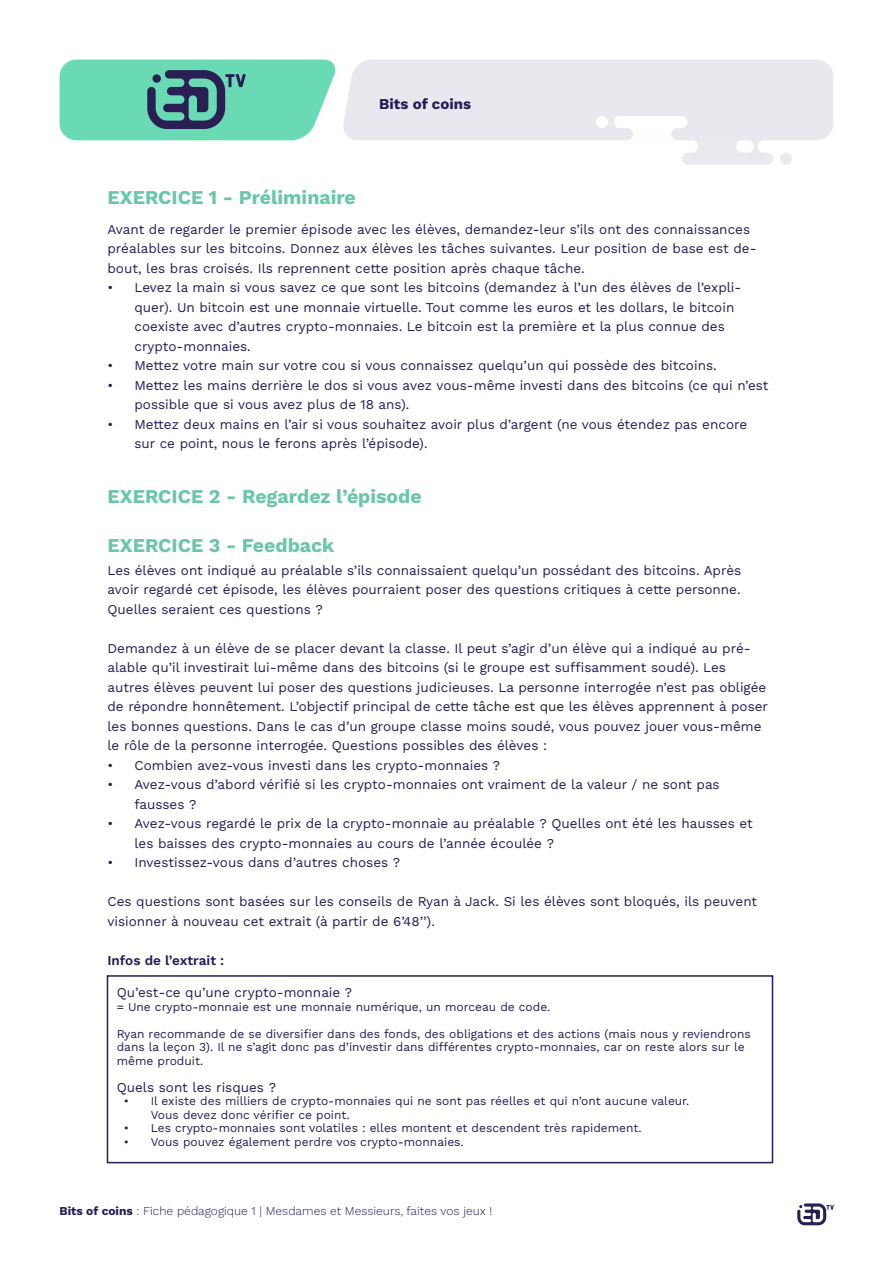
<style>
.page{position:relative;width:893px;height:1263px;background:#fff}
.page>*{position:absolute;margin:0;border:0;box-sizing:border-box;transform-origin:0 0}
.t1{font:700 19.5px "Work Sans";color:#6ac6ab}
.t2{font:700 15px "Work Sans";color:#241d55}
.t3{font:13.5px/19.5px "Work Sans";color:#241d55}
.t4{font:600 13.5px "Work Sans";color:#241d55}
.t5{font:12px/13.5px "Work Sans";color:#241d55}
.t6{font:300 12px "Work Sans";color:#241d55}
.s1{color:#231f20}
.s2{font-weight:700}
</style>
<div class="page">
<svg style="left:797px;top:1203px;width:37px;height:22px"></svg>
<svg style="left:60px;top:60px;width:773px;height:105px"></svg>
<div style="left:107px;top:975px;width:666px;height:188px;border:2px solid #241d55"></div>
<p class="t2" style="left:379px;top:92px;width:93px">Bits of coins</p>
<p class="t1" style="left:107px;top:183px;width:250px">EXERCICE 1 - Préliminaire</p>
<p class="t3" style="left:107px;top:219px;width:651px">Avant de regarder le premier épisode avec les élèves, demandez-leur s’ils ont des connaissances préalables sur les bitcoins. Donnez aux élèves les tâches suivantes. Leur position de base est de&shy;bout, les bras croisés. Ils reprennent cette position après chaque tâche.</p>
<p class="t3" style="left:134px;top:277px;width:608px;text-indent:-27px">• Levez la main si vous savez ce que sont les bitcoins (demandez à l’un des élèves de l’expli&shy;quer). Un bitcoin est une monnaie virtuelle. Tout comme les euros et les dollars, le bitcoin coexiste avec d’autres crypto-monnaies. Le bitcoin est la première et la plus connue des crypto-monnaies.</p>
<p class="t3" style="left:107px;top:355px;width:611px">• Mettez votre main sur votre cou si vous connaissez quelqu’un qui possède des bitcoins.</p>
<p class="t3" style="left:134px;top:375px;width:636px;text-indent:-27px">• Mettez les mains derrière le dos si vous avez vous-même investi dans des bitcoins (ce qui n’est possible que si vous avez plus de 18 ans).</p>
<p class="t3" style="left:134px;top:414px;width:614px;text-indent:-27px">• Mettez deux mains en l’air si vous souhaitez avoir plus d’argent (ne vous étendez pas encore sur ce point, nous le ferons après l’épisode).</p>
<p class="t1" style="left:107px;top:482px;width:316px">EXERCICE 2 - Regardez l’épisode</p>
<p class="t1" style="left:107px;top:530px;width:228px">EXERCICE 3 - Feedback</p>
<p class="t3" style="left:107px;top:560px;width:635px;text-align:justify">Les élèves ont indiqué au préalable s’ils connaissaient quelqu’un possédant des bitcoins. Après avoir regardé cet épisode, les élèves pourraient poser des questions critiques à cette personne.<br>Quelles seraient ces questions ?</p>
<p class="t3" style="left:107px;top:638px;width:662px">Demandez à un élève de se placer devant la classe. Il peut s’agir d’un élève qui a indiqué au pré&shy;alable qu’il investirait lui-même dans des bitcoins (si le groupe est suffisamment soudé). Les autres élèves peuvent lui poser des questions judicieuses. La personne interrogée n’est pas obligée de répondre honnêtement. L’objectif principal de cett<span class="s1">e tâche est que</span> les élèves apprennent à poser les bonnes questions. Dans le cas d’un groupe classe moins soudé, vous pouvez jouer vous-même le rôle de la personne interrogée. Questions possibles des élèves :</p>
<p class="t3" style="left:107px;top:755px;width:394px">• Combien avez-vous investi dans les crypto-monnaies ?</p>
<p class="t3" style="left:134px;top:774px;width:587px;text-indent:-27px">• Avez-vous d’abord vérifié si les crypto-monnaies ont vraiment de la valeur / ne sont pas fausses ?</p>
<p class="t3" style="left:134px;top:813px;width:620px;text-indent:-27px">• Avez-vous regardé le prix de la crypto-monnaie au préalable ? Quelles ont été les hausses et les baisses des crypto-monnaies au cours de l’année écoulée ?</p>
<p class="t3" style="left:107px;top:852px;width:294px">• Investissez-vous dans d’autres choses ?</p>
<p class="t3" style="left:107px;top:891px;width:651px">Ces questions sont basées sur les conseils de Ryan à Jack. Si les élèves sont bloqués, ils peuvent visionner à nouveau cet extrait (à partir de 6’48’’).</p>
<p class="t4" style="left:107px;top:950px;width:118px">Infos de l’extrait :</p>
<p class="t3" style="left:117px;top:982px;width:237px">Qu’est-ce qu’une crypto-monnaie ?</p>
<p class="t5" style="left:117px;top:999px;width:435px">= Une crypto-monnaie est une monnaie numérique, un morceau de code.</p>
<p class="t5" style="left:117px;top:1026px;width:635px">Ryan recommande de se diversifier dans des fonds, des obligations et des actions (mais nous y reviendrons dans la leçon 3). Il ne s’agit donc pas d’investir dans différentes crypto-monnaies, car on reste alors sur le même produit.</p>
<p class="t3" style="left:117px;top:1077px;width:161px">Quels sont les risques ?</p>
<p class="t5" style="left:151px;top:1094px;width:540px;text-indent:-27px">• Il existe des milliers de crypto-monnaies qui ne sont pas réelles et qui n’ont aucune valeur.<br>Vous devez donc vérifier ce point.</p>
<p class="t5" style="left:124px;top:1121px;width:520px">• Les crypto-monnaies sont volatiles : elles montent et descendent très rapidement.</p>
<p class="t5" style="left:124px;top:1134px;width:341px">• Vous pouvez également perdre vos crypto-monnaies.</p>
<p class="t6" style="left:60px;top:1202px;width:434px"><span class="s2">Bits of coins</span> : Fiche pédagogique 1 | Mesdames et Messieurs, faites vos jeux !</p>
</div>
